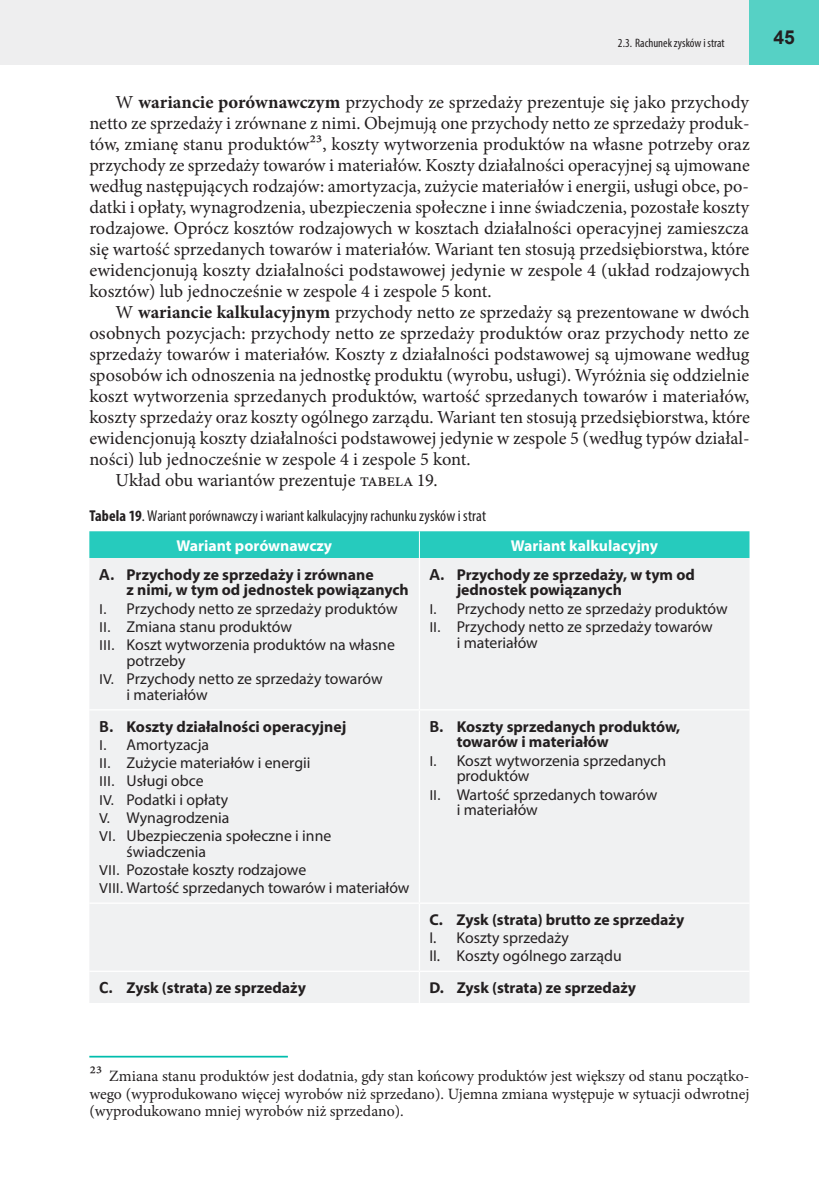
<style>
.page{position:relative;width:819px;height:1181px;background:#fff}
.page>*{position:absolute;margin:0;border:0;box-sizing:border-box;transform-origin:0 0}
.t1{font:700 19.25px "Arial";color:#231f20}
.t2{font:18.38px/21px "Minion Pro";color:#231f20;text-align:justify}
.t3{font:15.75px/18.2px "Myriad Pro";color:#231f20}
.t4{font:700 15.75px/15.8px "Myriad Pro";color:#231f20}
.t5{font:15.75px/17.5px "Minion Pro";color:#231f20;text-align:justify}
.t6{font:condensed 15.75px/29.2px "Myriad Pro";letter-spacing:.005em;color:#231f20}
.t7{font:700 15.75px "Myriad Pro";color:#fff}
.t8{font:condensed 12.25px "Myriad Pro";color:#231f20}
.s1{font-weight:700}
.s2{font-size:19.25px}
.s3{font-weight:700;font-stretch:normal;color:#fff}
.s4{font-family:"Calibri";font-size:17.5px}
.s5{font-family:"Calibri"}
.s6{font-family:"Calibri";font-weight:700;font-size:17.5px}
</style>
<div class="page">
<div style="left:90px;top:558px;width:659px;height:445px;background:#f0f1f2"></div>
<div style="left:89px;top:531px;width:660px;height:27px;background:#26cbbd"></div>
<hr style="left:419px;top:558px;width:1px;height:151px;background:#fff">
<hr style="left:89px;top:709px;width:330px;height:1px;background:#fff">
<hr style="left:419px;top:709px;width:330px;height:1px;background:#fff">
<hr style="left:419px;top:710px;width:1px;height:192px;background:#fff">
<hr style="left:89px;top:902px;width:330px;height:2px;background:#fff">
<hr style="left:419px;top:902px;width:330px;height:2px;background:#fff">
<hr style="left:419px;top:904px;width:1px;height:66px;background:#fff">
<hr style="left:89px;top:970px;width:330px;height:2px;background:#fff">
<hr style="left:419px;top:970px;width:330px;height:2px;background:#fff">
<hr style="left:419px;top:972px;width:1px;height:31px;background:#fff">
<hr style="left:89px;top:1055px;width:199px;height:2px;background:#00bdad">
<div style="left:0;top:0;width:749px;height:64px;background:#eeeeef"></div>
<div style="left:749px;top:0;width:70px;height:64px;background:#56d1c5"></div>
<p class="t8" style="left:618px;top:35px;width:108px">2.3. Rachunek zysków i strat</p>
<p class="t1" style="left:773px;top:24px;width:23px">45</p>
<p class="t2" style="left:89px;top:91px;width:662px;text-indent:26px">W <span class="s1">wariancie porównawczym</span> przychody ze sprzedaży prezentuje się jako przychody netto ze sprzedaży i zrównane z nimi. Obejmują one przychody netto ze sprzedaży produk&shy;tów, zmianę stanu produktów<span class="s2">23</span>, koszty wytworzenia produktów na własne potrzeby oraz przychody ze sprzedaży towarów i materiałów. Koszty działalności operacyjnej są ujmowane według następujących rodzajów: amortyzacja, zużycie materiałów i energii, usługi obce, po&shy;datki i opłaty, wynagrodzenia, ubezpieczenia społeczne i inne świadczenia, pozostałe koszty rodzajowe. Oprócz kosztów rodzajowych w kosztach działalności operacyjnej zamieszcza się wartość sprzedanych towarów i materiałów. Wariant ten stosują przedsiębiorstwa, które ewidencjonują koszty działalności podstawowej jedynie w zespole 4 (układ rodzajowych kosztów) lub jednocześnie w zespole 4 i zespole 5 kont.</p>
<p class="t2" style="left:116px;top:301px;width:635px">W <span class="s1">wariancie kalkulacyjnym</span> przychody netto ze sprzedaży są prezentowane w dwóch</p>
<p class="t2" style="left:89px;top:322px;width:661px">osobnych pozycjach: przychody netto ze sprzedaży produktów oraz przychody netto ze</p>
<p class="t2" style="left:89px;top:343px;width:661px">sprzedaży towarów i materiałów. Koszty z działalności podstawowej są ujmowane według</p>
<p class="t2" style="left:89px;top:364px;width:661px">sposobów ich odnoszenia na jednostkę produktu (wyrobu, usługi). Wyróżnia się oddzielnie</p>
<p class="t2" style="left:89px;top:385px;width:661px">koszt wytworzenia sprzedanych produktów, wartość sprzedanych towarów i materiałów,</p>
<p class="t2" style="left:89px;top:406px;width:662px">koszty sprzedaży oraz koszty ogólnego zarządu. Wariant ten stosują przedsiębiorstwa, które</p>
<p class="t2" style="left:89px;top:427px;width:662px">ewidencjonują koszty działalności podstawowej jedynie w zespole 5 (według typów działal-</p>
<p class="t2" style="left:89px;top:448px;width:383px">ności) lub jednocześnie w zespole 4 i zespole 5 kont.</p>
<p class="t2" style="left:116px;top:469px;width:323px">Układ obu wariantów prezentuje tabela 19.</p>
<p class="t6" style="left:176px;top:501px;width:311px;text-indent:-87px"><span class="s1">Tabela 19</span>. Wariant porównawczy i wariant kalkulacyjny rachunku zysków i strat<br><span class="s3">Wariant porównawczy</span></p>
<p class="t7" style="left:510px;top:535px;width:149px">Wariant kalkulacyjny</p>
<p class="t4" style="left:127px;top:566px;width:284px;text-indent:-27px"><span class="s4">A.</span> Przychody ze sprzedaży i zrównane<br>z nimi, w tym od jednostek powiązanych</p>
<p class="t3" style="left:99px;top:599px;width:300px"><span class="s5">I.</span> Przychody netto ze sprzedaży produktów<br><span class="s5">II.</span> Zmiana stanu produktów<br><span class="s5">III.</span> Koszt wytworzenia produktów na własne</p>
<p class="t3" style="left:99px;top:651px;width:285px;text-indent:27px">potrzeby<br><span class="s5">IV.</span> Przychody netto ze sprzedaży towarów</p>
<p class="t3" style="left:127px;top:685px;width:83px">i materiałów</p>
<p class="t3" style="left:99px;top:717px;width:248px"><span class="s6">B.</span> <span class="s1">Koszty działalności operacyjnej<br></span><span class="s5">I.</span> Amortyzacja<br><span class="s5">II.</span> Zużycie materiałów i energii<br><span class="s5">III.</span> Usługi obce<br><span class="s5">IV.</span> Podatki i opłaty<br><span class="s5">V.</span> Wynagrodzenia<br><span class="s5">VI.</span> Ubezpieczenia społeczne i inne</p>
<p class="t3" style="left:99px;top:842px;width:311px;text-indent:27px">świadczenia<br><span class="s5">VII.</span> Pozostałe koszty rodzajowe<br><span class="s5">VIII.</span> Wartość sprzedanych towarów i materiałów</p>
<p class="t4" style="left:456px;top:566px;width:240px;text-indent:-27px"><span class="s4">A.</span> Przychody ze sprzedaży, w tym od jednostek powiązanych</p>
<p class="t3" style="left:429px;top:599px;width:300px"><span class="s5">I.</span> Przychody netto ze sprzedaży produktów<br><span class="s5">II.</span> Przychody netto ze sprzedaży towarów</p>
<p class="t3" style="left:456px;top:633px;width:83px">i materiałów</p>
<p class="t4" style="left:456px;top:718px;width:225px;text-indent:-27px"><span class="s4">B.</span> Koszty sprzedanych produktów, towarów i materiałów</p>
<p class="t3" style="left:456px;top:752px;width:211px;line-height:15.8px;text-indent:-27px"><span class="s5">I.</span> Koszt wytworzenia sprzedanych produktów</p>
<p class="t3" style="left:456px;top:786px;width:202px;line-height:15.8px;text-indent:-27px"><span class="s5">II.</span> Wartość sprzedanych towarów i materiałów</p>
<p class="t4" style="left:429px;top:911px;width:256px">C. Zysk (strata) brutto ze sprzedaży</p>
<p class="t3" style="left:429px;top:928px;width:194px">I. Koszty sprzedaży<br>II. Koszty ogólnego zarządu</p>
<p class="t4" style="left:99px;top:979px;width:208px"><span class="s4">C.</span> Zysk (strata) ze sprzedaży</p>
<p class="t4" style="left:429px;top:979px;width:208px">D. Zysk (strata) ze sprzedaży</p>
<p class="t5" style="left:89px;top:1067px;width:661px"><span class="s2">23</span> Zmiana stanu produktów jest dodatnia, gdy stan końcowy produktów jest większy od stanu początko&shy;wego (wyprodukowano więcej wyrobów niż sprzedano). Ujemna zmiana występuje w sytuacji odwrotnej (wyprodukowano mniej wyrobów niż sprzedano).</p>
</div>
